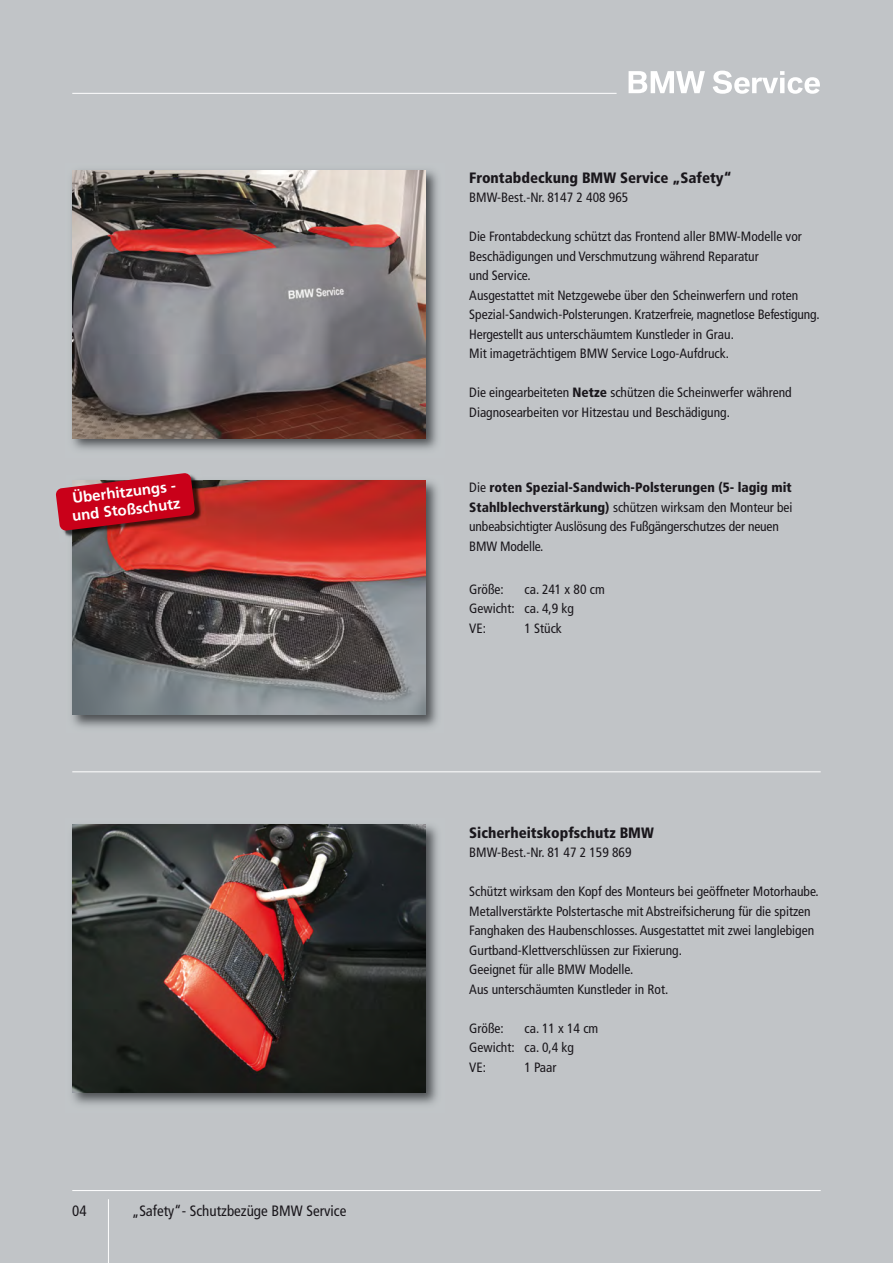
<style>
.page{position:relative;width:893px;height:1263px;background:#c1c4c7}
.page>*{position:absolute;margin:0;border:0;box-sizing:border-box;transform-origin:0 0}
.t1{font:900 condensed 15px "Frutiger";color:#1a171c}
.t2{font:condensed 15px "Frutiger";color:#1a171c}
.t3{font:700 15px/17.7px "Frutiger";color:#fff}
.t4{font:condensed 13.5px/19.5px "Frutiger";color:#1a171c}
.s1{font-weight:900}
</style>
<div class="page">
<hr style="left:72px;top:771px;width:749px;height:1px;background:#fff">
<img style="left:72px;top:170px;width:366px;height:280px">
<img style="left:72px;top:170px;width:353px;height:268px">
<img style="left:72px;top:480px;width:366px;height:248px">
<img style="left:72px;top:480px;width:353px;height:234px">
<hr style="left:72px;top:1190px;width:749px;height:1px;background:#fff">
<hr style="left:108px;top:1199px;width:1px;height:64px;background:#fff">
<img style="left:63px;top:531px;width:9px;height:7px">
<img style="left:72px;top:480px;width:136px;height:62px">
<svg style="left:56px;top:473px;width:139px;height:58px;background:#bd2031"></svg>
<img style="left:72px;top:824px;width:366px;height:281px">
<img style="left:72px;top:825px;width:353px;height:268px">
<hr style="left:72px;top:93px;width:545px;height:1px;background:#fff">
<svg style="left:629px;top:71px;width:191px;height:23px"></svg>
<p class="t3" style="left:69px;top:491px;width:111px;rotate:-7deg">Überhitzungs - und Stoßschutz</p>
<p class="t2" style="left:72px;top:1204px;width:16px">04</p>
<p class="t2" style="left:132px;top:1204px;width:216px">„Safety“- Schutzbezüge BMW Service</p>
<p class="t1" style="left:469px;top:172px;width:264px">Frontabdeckung BMW Service „Safety“</p>
<p class="t4" style="left:469px;top:189px;width:161px">BMW-Best.-Nr. 8147 2 408 965</p>
<p class="t4" style="left:469px;top:228px;width:352px">Die Frontabdeckung schützt das Frontend aller BMW-Modelle vor Beschädigungen und Verschmutzung während Reparatur<br>und Service.<br>Ausgestattet mit Netzgewebe über den Scheinwerfern und roten Spezial-Sandwich-Polsterungen. Kratzerfreie, magnetlose Befestigung.<br>Hergestellt aus unterschäumtem Kunstleder in Grau.<br>Mit imageträchtigem BMW Service Logo-Aufdruck.</p>
<p class="t4" style="left:469px;top:384px;width:324px">Die eingearbeiteten <span class="s1">Netze</span> schützen die Scheinwerfer während<br>Diagnosearbeiten vor Hitzestau und Beschädigung.</p>
<p class="t4" style="left:469px;top:479px;width:325px">Die <span class="s1">roten Spezial-Sandwich-Polsterungen (5- lagig mit Stahlblechverstärkung)</span> schützen wirksam den Monteur bei unbeabsichtigter Auslösung des Fußgängerschutzes der neuen BMW Modelle.</p>
<p class="t4" style="left:469px;top:580px;width:36px">Größe:</p>
<p class="t4" style="left:469px;top:580px;width:137px;text-indent:55px">ca. 241 x 80 cm<br>Gewicht: ca. 4,9 kg<br>VE:</p>
<p class="t4" style="left:524px;top:619px;width:39px">1 Stück</p>
<p class="t1" style="left:469px;top:826px;width:186px">Sicherheitskopfschutz BMW</p>
<p class="t4" style="left:469px;top:844px;width:164px">BMW-Best.-Nr. 81 47 2 159 869</p>
<p class="t4" style="left:469px;top:883px;width:351px">Schützt wirksam den Kopf des Monteurs bei geöffneter Motorhaube.<br>Metallverstärkte Polstertasche mit Abstreifsicherung für die spitzen Fanghaken des Haubenschlosses. Ausgestattet mit zwei langlebigen Gurtband-Klettverschlüssen zur Fixierung.<br>Geeignet für alle BMW Modelle.<br>Aus unterschäumten Kunstleder in Rot.</p>
<p class="t4" style="left:469px;top:1019px;width:36px">Größe:</p>
<p class="t4" style="left:469px;top:1019px;width:131px;text-indent:55px">ca. 11 x 14 cm<br>Gewicht: ca. 0,4 kg<br>VE:</p>
<p class="t4" style="left:524px;top:1058px;width:33px">1 Paar</p>
</div>
